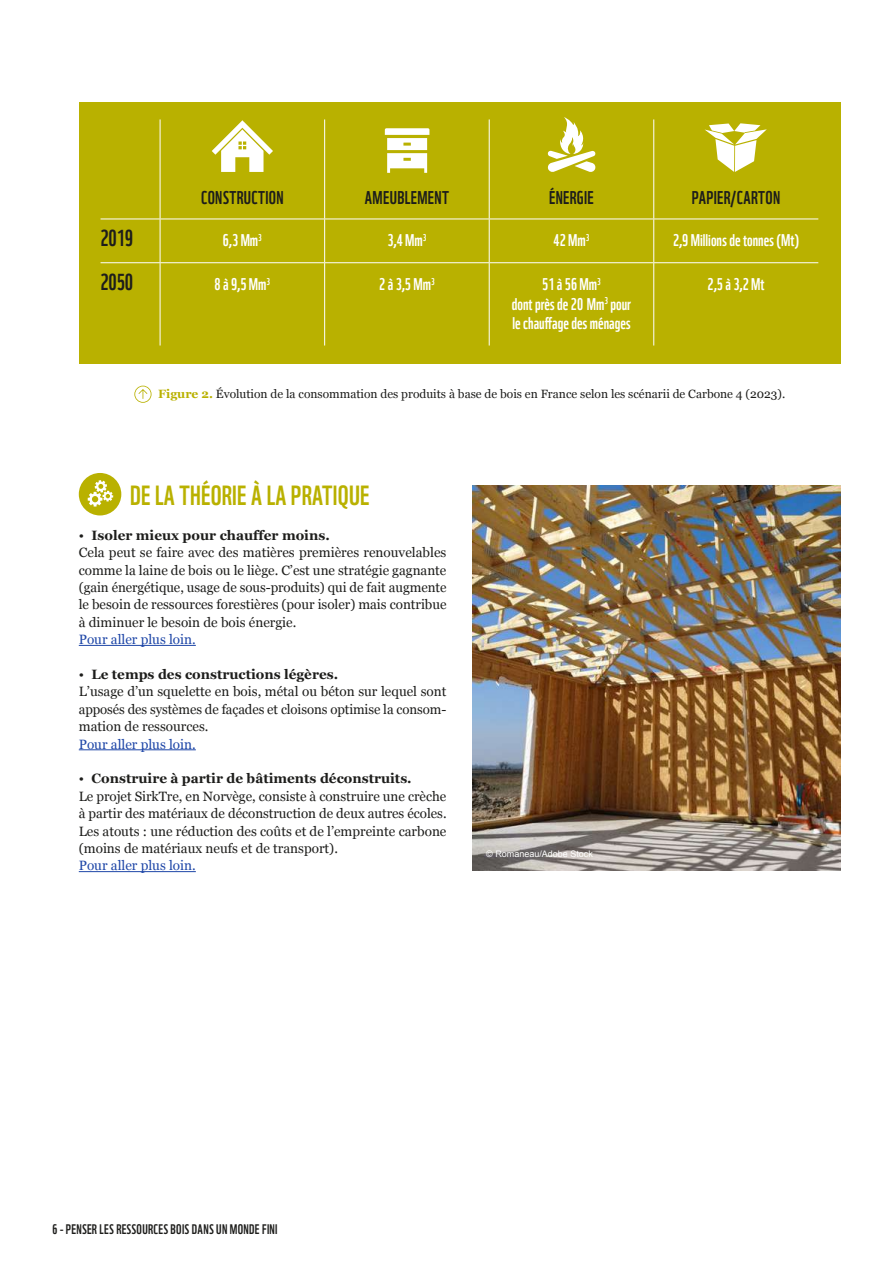
<style>
.page{position:relative;width:893px;height:1263px;background:#fff}
.page>*{position:absolute;margin:0;border:0;box-sizing:border-box;transform-origin:0 0}
.t1{font:27px "WWF";letter-spacing:.01em;color:#b9b100}
.t2{font:22.5px "WWF";letter-spacing:-.01em;color:#1d1d1b}
.t3{font:18px "WWF";letter-spacing:.02em;color:#1d1d1b}
.t4{font:16.5px/19.5px "WWF";color:#fff;text-align:center}
.t5{font:13.5px/17.4px "Georgia";color:#1d1d1b}
.t6{font:13.5px "Georgia";color:#1e46a7}
.t7{font:13.5px "WWF";letter-spacing:.02em;color:#1d1d1b}
.t8{font:12px "Georgia";color:#1d1d1b}
.t9{font:9px "Arial";color:#fff}
.s1{font-weight:700;color:#b9b100}
.s2{font-weight:700}
</style>
<div class="page">
<hr style="left:79px;top:645px;width:117px;height:1px;background:#1e46a7">
<hr style="left:79px;top:749px;width:117px;height:1px;background:#1e46a7">
<hr style="left:79px;top:871px;width:117px;height:1px;background:#1e46a7">
<div style="left:79px;top:473px;width:42px;height:42px;background:#b9b100;border-radius:50%"></div>
<svg style="left:88px;top:480px;width:25px;height:26px"></svg>
<img style="left:473px;top:485px;width:367px;height:385px">
<div style="left:79px;top:102px;width:761px;height:261px;background:#b9b100"></div>
<hr style="left:160px;top:119px;width:1px;height:100px;background:#fff">
<hr style="left:324px;top:119px;width:1px;height:100px;background:#fff">
<hr style="left:489px;top:119px;width:1px;height:100px;background:#fff">
<hr style="left:653px;top:119px;width:1px;height:100px;background:#fff">
<hr style="left:101px;top:219px;width:59px;height:1px;background:#fff">
<hr style="left:160px;top:219px;width:165px;height:1px;background:#fff">
<hr style="left:160px;top:219px;width:1px;height:43px;background:#fff">
<hr style="left:325px;top:219px;width:164px;height:1px;background:#fff">
<hr style="left:324px;top:219px;width:1px;height:43px;background:#fff">
<hr style="left:489px;top:219px;width:165px;height:1px;background:#fff">
<hr style="left:489px;top:219px;width:1px;height:43px;background:#fff">
<hr style="left:654px;top:219px;width:164px;height:1px;background:#fff">
<hr style="left:653px;top:219px;width:1px;height:43px;background:#fff">
<hr style="left:101px;top:262px;width:59px;height:1px;background:#fff">
<hr style="left:160px;top:262px;width:165px;height:1px;background:#fff">
<hr style="left:160px;top:263px;width:1px;height:82px;background:#fff">
<hr style="left:325px;top:262px;width:164px;height:1px;background:#fff">
<hr style="left:324px;top:263px;width:1px;height:82px;background:#fff">
<hr style="left:489px;top:262px;width:165px;height:1px;background:#fff">
<hr style="left:489px;top:263px;width:1px;height:82px;background:#fff">
<hr style="left:654px;top:262px;width:164px;height:1px;background:#fff">
<hr style="left:653px;top:263px;width:1px;height:82px;background:#fff">
<svg style="left:134px;top:386px;width:18px;height:17px"></svg>
<svg style="left:547px;top:117px;width:49px;height:55px"></svg>
<svg style="left:212px;top:120px;width:61px;height:52px"></svg>
<svg style="left:705px;top:123px;width:62px;height:49px"></svg>
<svg style="left:385px;top:128px;width:44px;height:45px"></svg>
<h3 class="t3" style="left:201px;top:184px;width:84px">CONSTRUCTION</h3>
<h3 class="t3" style="left:365px;top:184px;width:85px">AMEUBLEMENT</h3>
<h3 class="t3" style="left:549px;top:184px;width:46px">ÉNERGIE</h3>
<h3 class="t3" style="left:692px;top:184px;width:90px">PAPIER/CARTON</h3>
<h2 class="t2" style="left:101px;top:221px;width:34px">2019</h2>
<p class="t4" style="left:223px;top:229px;width:40px">6,3 Mm<sup>3</sup></p>
<p class="t4" style="left:387px;top:229px;width:40px">3,4 Mm<sup>3</sup></p>
<p class="t4" style="left:554px;top:229px;width:37px">42 Mm<sup>3</sup></p>
<p class="t4" style="left:673px;top:229px;width:128px">2,9 Millions de tonnes (Mt)</p>
<h2 class="t2" style="left:101px;top:264px;width:34px">2050</h2>
<p class="t4" style="left:215px;top:273px;width:57px">8 à 9,5 Mm<sup>3</sup></p>
<p class="t4" style="left:379px;top:273px;width:57px">2 à 3,5 Mm<sup>3</sup></p>
<p class="t4" style="left:512px;top:273px;width:121px">51 à 56 Mm<sup>3<br></sup>dont près de 20 Mm<sup>3</sup> pour le chauffage des ménages</p>
<p class="t4" style="left:708px;top:273px;width:58px">2,5 à 3,2 Mt</p>
<p class="t8" style="left:158px;top:385px;width:629px"><span class="s1">Figure 2.</span> Évolution de la consommation des produits à base de bois en France selon les scénarii de Carbone 4 (2023).</p>
<h1 class="t1" style="left:130px;top:474px;width:241px">DE LA THÉORIE À LA PRATIQUE</h1>
<p class="t5" style="left:79px;top:526px;width:369px">• <span class="s2">Isoler mieux pour chauffer moins.<br></span>Cela peut se faire avec des matières premières renouvelables comme la laine de bois ou le liège. C’est une stratégie gagnante (gain énergétique, usage de sous-produits) qui de fait augmente le besoin de ressources forestières (pour isoler) mais contribue à diminuer le besoin de bois énergie.</p>
<p class="t6" style="left:79px;top:630px;width:119px">Pour aller plus loin.</p>
<p class="t5" style="left:79px;top:665px;width:369px">• <span class="s2">Le temps des constructions légères.<br></span>L’usage d’un squelette en bois, métal ou béton sur lequel sont apposés des systèmes de façades et cloisons optimise la consom&shy;mation de ressources.</p>
<p class="t6" style="left:79px;top:734px;width:119px">Pour aller plus loin.</p>
<p class="t5" style="left:79px;top:769px;width:369px">• <span class="s2">Construire à partir de bâtiments déconstruits.<br></span>Le projet SirkTre, en Norvège, consiste à construire une crèche à partir des matériaux de déconstruction de deux autres écoles.<br>Les atouts : une réduction des coûts et de l’empreinte carbone (moins de matériaux neufs et de transport).</p>
<p class="t6" style="left:79px;top:856px;width:119px">Pour aller plus loin.</p>
<p class="t9" style="left:486px;top:847px;width:108px">© Romaneau/Adobe Stock</p>
<p class="t7" style="left:53px;top:1219px;width:227px">6 - PENSER LES RESSOURCES BOIS DANS UN MONDE FINI</p>
</div>
